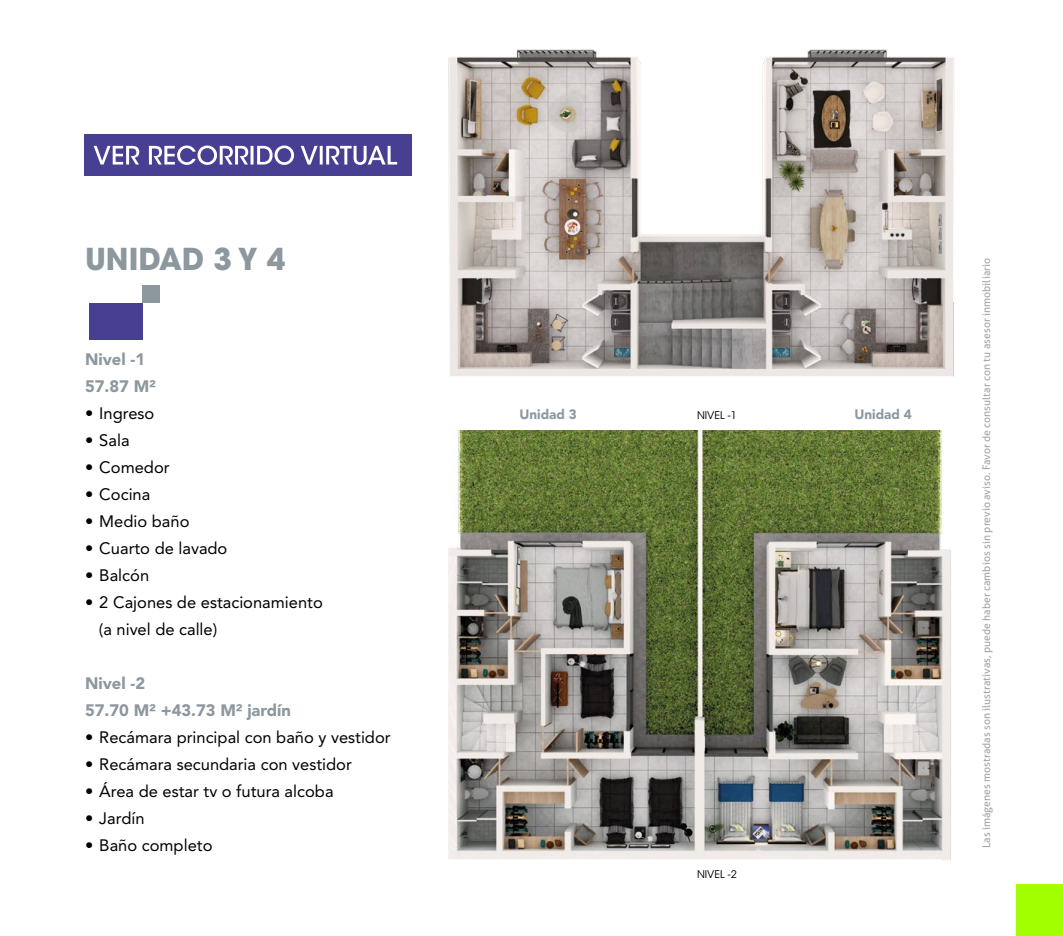
<style>
.page{position:relative;width:1063px;height:936px;background:#fff}
.page>*{position:absolute;margin:0;border:0;box-sizing:border-box;transform-origin:0 0}
.t1{font:700 30px "ITC Avant Garde Std";color:#8c979e}
.t2{font:16.5px/27px "Avenir LT Std";color:#000}
.t3{font:900 16.5px/27px "Avenir LT Std";color:#8c979e}
.t4{font:900 13.5px "Avenir LT Std";color:#8c979e}
.t5{font:10.5px "Aller";color:#a6a5a5}
.t6{font:10.5px "ITC Avant Garde Std";color:#000}
.s1{color:#fff}
</style>
<div class="page">
<img style="left:448px;top:49px;width:507px;height:328px">
<img style="left:448px;top:431px;width:503px;height:429px">
<div style="left:1017px;top:884px;width:46px;height:51px;background:#a2ff00"></div>
<div style="left:89px;top:303px;width:53px;height:36px;background:#463f92"></div>
<div style="left:142px;top:286px;width:17px;height:17px;background:#8c979e"></div>
<div style="left:84px;top:134px;width:328px;height:42px;background:#463f92"></div>
<svg style="left:94px;top:145px;width:303px;height:20px"></svg>
<h1 class="t1" style="left:85px;top:239px;width:202px">UNIDAD 3 Y 4</h1>
<p class="t3" style="left:85px;top:345px;width:72px">Nivel -1<br>57.87 M²</p>
<p class="t2" style="left:85px;top:399px;width:71px">• Ingreso</p>
<p class="t2" style="left:85px;top:426px;width:46px">• Sala</p>
<p class="t2" style="left:85px;top:453px;width:86px">• Comedor</p>
<p class="t2" style="left:85px;top:480px;width:67px">• Cocina</p>
<p class="t2" style="left:85px;top:507px;width:106px">• Medio baño</p>
<p class="t2" style="left:85px;top:534px;width:144px">• Cuarto de lavado</p>
<p class="t2" style="left:85px;top:561px;width:66px">• Balcón</p>
<p class="t2" style="left:99px;top:588px;width:226px;text-indent:-14px">• 2 Cajones de estacionamiento (a nivel de calle)</p>
<p class="t3" style="left:85px;top:669px;width:208px">Nivel -2<br>57.70 M² +43.73 M² jardín</p>
<p class="t2" style="left:85px;top:723px;width:307px">• Recámara principal con baño y vestidor</p>
<p class="t2" style="left:85px;top:750px;width:268px">• Recámara secundaria con vestidor</p>
<p class="t2" style="left:85px;top:777px;width:250px">• Área de estar tv o futura alcoba</p>
<p class="t2" style="left:85px;top:804px;width:61px">• Jardín</p>
<p class="t2" style="left:85px;top:831px;width:129px">• Baño completo</p>
<p class="t4" style="left:519px;top:406px;width:59px">Unidad 3</p>
<p class="t6" style="left:697px;top:408px;width:41px">NIVEL -1</p>
<p class="t4" style="left:854px;top:406px;width:59px">Unidad 4</p>
<p class="t6" style="left:697px;top:867px;width:41px">NIVEL -2</p>
<p class="t5" style="left:980px;top:847px;width:594px;rotate:-90deg">Las imágenes mostradas son ilustrativas, puede haber cambios sin previo aviso. Favor de consultar con tu asesor inmobiliario<span class="s1">.</span></p>
</div>
